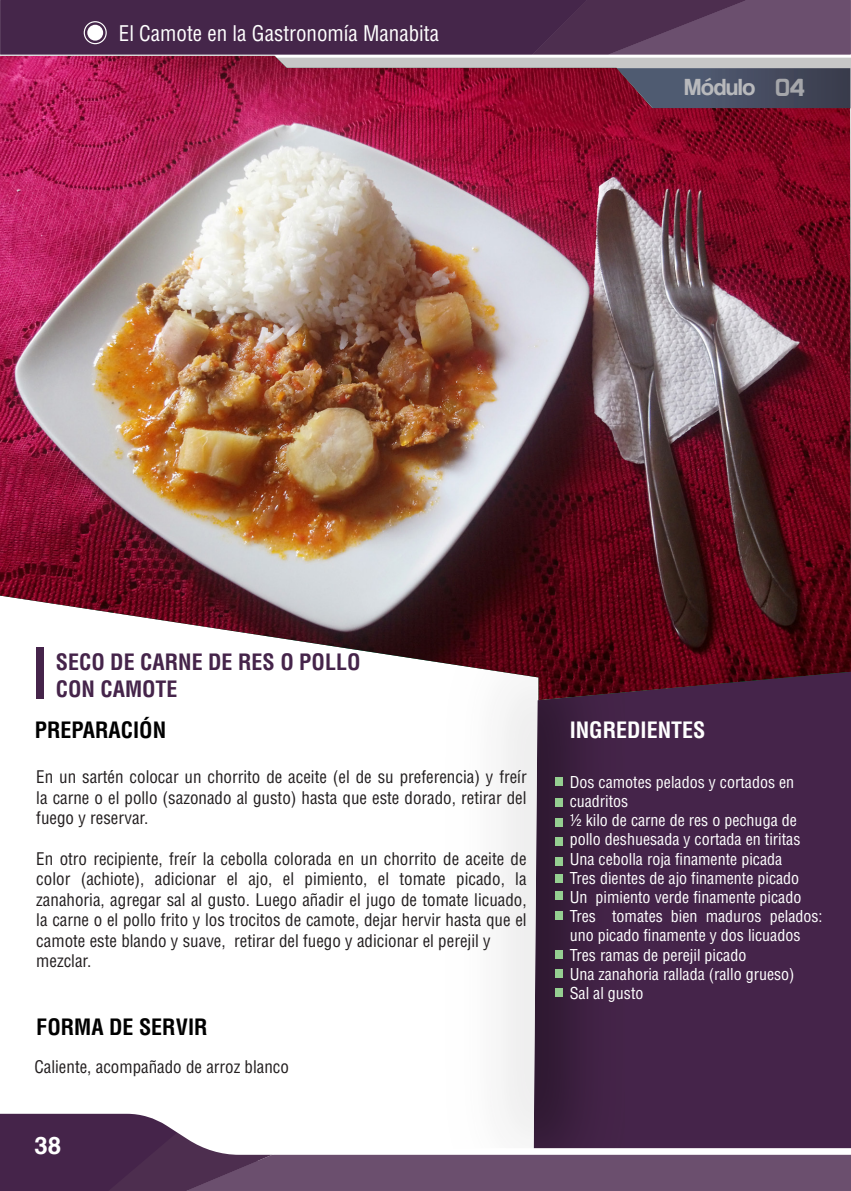
<style>
.page{position:relative;width:851px;height:1191px;background:#fff}
.page>*{position:absolute;margin:0;border:0;box-sizing:border-box;transform-origin:0 0}
.t1{font:24px "Coolvetica Rg";color:#b8b9bc}
.t2{font:700 24px "Helvetica cyr";color:#fff}
.t3{font:700 condensed 22px "Helvetica LT Std";color:#45244a}
.t4{font:700 condensed 22px "Helvetica LT Std";color:#000}
.t5{font:700 condensed 22px "Helvetica LT Std";color:#fff}
.t6{font:condensed 21px "Helvetica LT Std";color:#fff}
.t7{font:condensed 17px/20.4px "Helvetica LT Std";color:#231f20;text-align:justify}
.t8{font:condensed 16px/19.2px "Helvetica LT Std";color:#fff}
.s1{font-family:"Prototype";color:#a5a6aa}
</style>
<div class="page">
<div style="left:624px;top:700px;width:226px;height:407px;background:#45244a"></div>
<img style="left:537px;top:700px;width:87px;height:407px">
<img style="left:533px;top:700px;width:4px;height:407px">
<svg style="left:0;top:1107px;width:850px;height:83px"></svg>
<svg style="left:0;top:0;width:850px;height:56px;background:#523556"></svg>
<img style="left:0;top:56px;width:850px;height:644px">
<div style="left:36px;top:647px;width:8px;height:52px;background:#45244a"></div>
<div style="left:554px;top:777px;width:8px;height:9px;background:#95cf91"></div>
<div style="left:554px;top:798px;width:8px;height:8px;background:#95cf91"></div>
<div style="left:554px;top:818px;width:8px;height:8px;background:#95cf91"></div>
<div style="left:554px;top:837px;width:8px;height:8px;background:#95cf91"></div>
<div style="left:554px;top:857px;width:8px;height:8px;background:#95cf91"></div>
<div style="left:554px;top:874px;width:8px;height:8px;background:#95cf91"></div>
<div style="left:554px;top:891px;width:8px;height:8px;background:#95cf91"></div>
<div style="left:554px;top:911px;width:8px;height:8px;background:#95cf91"></div>
<div style="left:554px;top:950px;width:8px;height:8px;background:#95cf91"></div>
<div style="left:554px;top:969px;width:8px;height:8px;background:#95cf91"></div>
<div style="left:554px;top:988px;width:8px;height:9px;background:#95cf91"></div>
<p class="t6" style="left:119px;top:20px;width:321px">El Camote en la Gastronomía Manabita</p>
<h1 class="t1" style="left:684px;top:73px;width:122px">Módulo <span class="s1">04</span></h1>
<p class="t3" style="left:56px;top:648px;width:306px">SECO DE CARNE DE RES O POLLO</p>
<p class="t3" style="left:56px;top:675px;width:123px">CON CAMOTE</p>
<p class="t4" style="left:35px;top:716px;width:133px">PREPARACIÓN</p>
<p class="t7" style="left:36px;top:767px;width:492px">En un sartén colocar un chorrito de aceite (el de su preferencia) y freír la carne o el pollo (sazonado al gusto) hasta que este dorado, retirar del fuego y reservar.</p>
<p class="t7" style="left:36px;top:848px;width:492px">En otro recipiente, freír la cebolla colorada en un chorrito de aceite de</p>
<p class="t7" style="left:36px;top:869px;width:491px">color (achiote), adicionar el ajo, el pimiento, el tomate picado, la</p>
<p class="t7" style="left:36px;top:889px;width:492px">zanahoria, agregar sal al gusto. Luego añadir el jugo de tomate licuado, la carne o el pollo frito y los trocitos de camote, dejar hervir hasta que el</p>
<p class="t7" style="left:36px;top:930px;width:456px">camote este blando y suave, retirar del fuego y adicionar el perejil y</p>
<p class="t7" style="left:36px;top:950px;width:56px">mezclar.</p>
<p class="t4" style="left:36px;top:1013px;width:173px">FORMA DE SERVIR</p>
<p class="t7" style="left:34px;top:1057px;width:256px">Caliente, acompañado de arroz blanco</p>
<h1 class="t2" style="left:34px;top:1131px;width:28px">38</h1>
<p class="t5" style="left:569px;top:716px;width:137px">INGREDIENTES</p>
<p class="t8" style="left:569px;top:772px;width:226px">Dos camotes pelados y cortados en</p>
<p class="t8" style="left:569px;top:791px;width:60px">cuadritos</p>
<p class="t8" style="left:569px;top:810px;width:229px">½ kilo de carne de res o pechuga de</p>
<p class="t8" style="left:569px;top:829px;width:232px">pollo deshuesada y cortada en tiritas</p>
<p class="t8" style="left:569px;top:849px;width:214px">Una cebolla roja finamente picada</p>
<p class="t8" style="left:569px;top:868px;width:231px">Tres dientes de ajo finamente picado</p>
<p class="t8" style="left:569px;top:887px;width:233px">Un pimiento verde finamente picado</p>
<p class="t8" style="left:569px;top:906px;width:254px">Tres tomates bien maduros pelados: uno picado finamente y dos licuados</p>
<p class="t8" style="left:569px;top:945px;width:178px">Tres ramas de perejil picado</p>
<p class="t8" style="left:569px;top:964px;width:226px">Una zanahoria rallada (rallo grueso)</p>
<p class="t8" style="left:569px;top:983px;width:75px">Sal al gusto</p>
</div>
